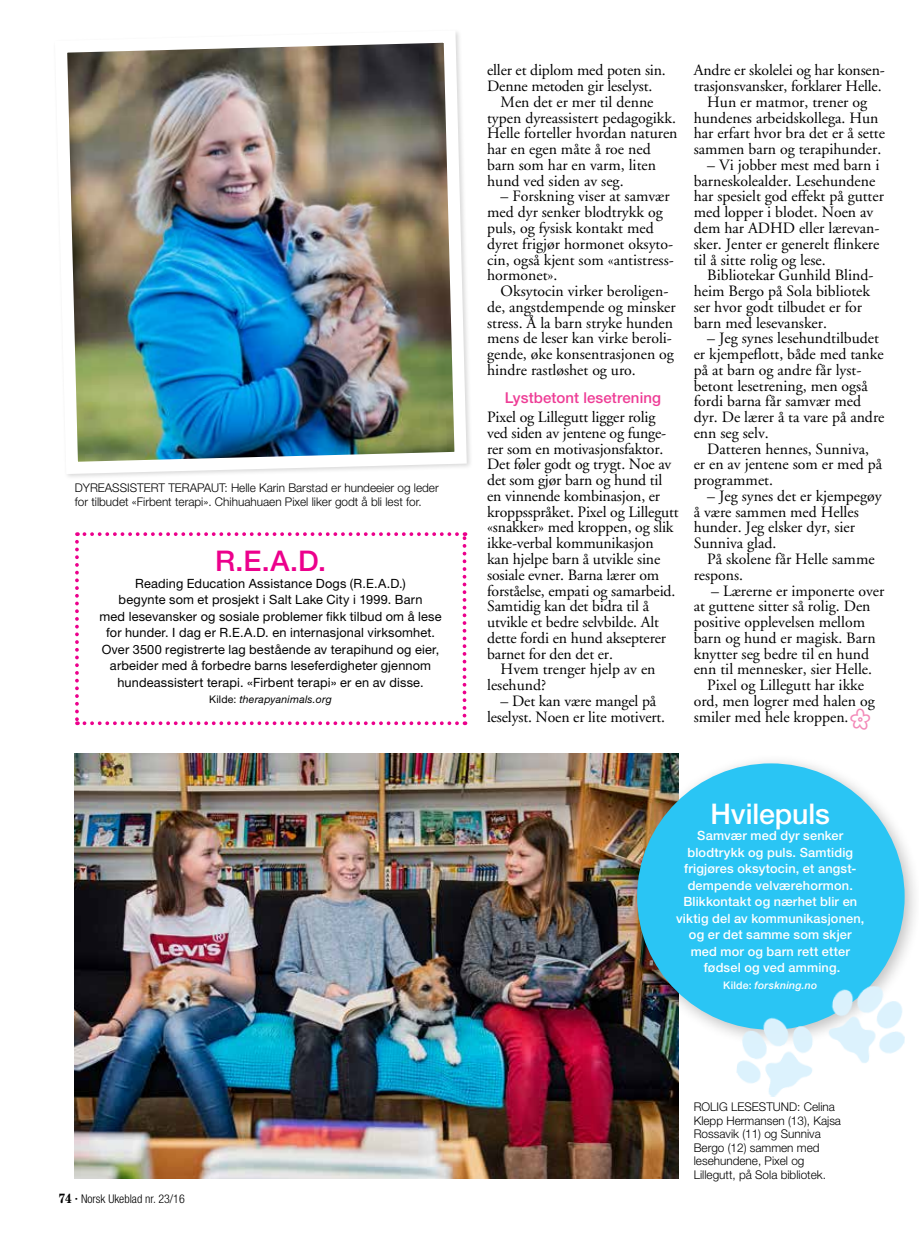
<style>
.page{position:relative;width:919px;height:1234px;background:#fff}
.page>*{position:absolute;margin:0;border:0;box-sizing:border-box;transform-origin:0 0}
.t1{font:500 28.5px "Helvetica Neue LT Std";letter-spacing:-.005em;color:#fff}
.t2{font:500 28.5px "Helvetica Neue LT Std";color:#ec008c}
.t3{font:15.75px/15.8px "Adobe Garamond";color:#000}
.t4{font:500 15px "Helvetica Neue LT Std";letter-spacing:.005em;color:#ee3d96}
.t5{font:12.75px/16.5px "Helvetica Neue LT Std";letter-spacing:.01em;color:#000;text-align:center}
.t6{font:500 12.75px/16.5px "Helvetica Neue LT Std";letter-spacing:.015em;color:#fff;text-align:center}
.t7{font:300 12px/13.5px "Helvetica Neue LT Std";color:#000}
.t8{font:300 condensed 12px "Helvetica Neue LT Std";color:#000}
.t9{font:italic 10.5px "Helvetica Neue LT Std";letter-spacing:.02em;color:#000}
.t10{font:italic 500 10.5px "Helvetica Neue LT Std";letter-spacing:.025em;color:#fff}
.s1{font-style:normal}
.s2{font-family:"Century Std";font-weight:700;font-size:13.5px}
.s3{font-weight:500;font-size:13.5px}
</style>
<div class="page">
<img style="left:74px;top:753px;width:604px;height:425px">
<div style="left:627px;top:753px;width:291px;height:294px;background:#000;opacity:.25"></div>
<div style="left:637px;top:763px;width:267px;height:266px;background:#2ac5f4;border-radius:50%"></div>
<img style="left:67px;top:32px;width:403px;height:445px">
<svg style="left:75px;top:532px;width:391px;height:193px"></svg>
<img style="left:735px;top:976px;width:173px;height:121px">
<p class="t7" style="left:75px;top:480px;width:365px">Dyr EASSISTERT TERAPaut: Helle Karin Barstad er hundeeier og leder for tilbudet «Firbent terapi». Chihuahuaen Pixel liker godt å bli lest for.</p>
<h1 class="t2" style="left:215px;top:543px;width:112px">R.E.A.D.</h1>
<p class="t5" style="left:99px;top:574px;width:343px">Reading Education Assistance Dogs (R.E.A.D.)<br>begynte som et prosjekt i Salt Lake City i 1999. Barn<br>med lesevansker og sosiale problemer fikk tilbud om å lese for hunder. I dag er R.E.A.D. en internasjonal virksomhet.<br>Over 3500 registrerte lag bestående av terapihund og eier, arbeider med å forbedre barns leseferdigheter gjennom hundeassistert terapi. «Firbent terapi» er en av disse.</p>
<p class="t9" style="left:209px;top:693px;width:124px"><span class="s1">Kilde:</span> therapyanimals.org</p>
<p class="t8" style="left:58px;top:1191px;width:128px"><span class="s2">74</span> <span class="s3">∙</span> Norsk Ukeblad nr. 23/16</p>
<p class="t3" style="left:487px;top:63px;width:180px">eller et diplom med poten sin.</p>
<p class="t3" style="left:487px;top:79px;width:167px">Denne metoden gir leselyst.</p>
<p class="t3" style="left:500px;top:94px;width:154px">Men det er mer til denne</p>
<p class="t3" style="left:487px;top:110px;width:190px">typen dyreassistert pedagogikk.</p>
<p class="t3" style="left:487px;top:126px;width:192px">Helle forteller hvordan naturen</p>
<p class="t3" style="left:487px;top:142px;width:165px">har en egen måte å roe ned</p>
<p class="t3" style="left:487px;top:157px;width:170px">barn som har en varm, liten</p>
<p class="t3" style="left:487px;top:173px;width:138px">hund ved siden av seg.</p>
<p class="t3" style="left:487px;top:189px;width:188px;text-indent:13px">– Forskning viser at samvær med dyr senker blodtrykk og puls, og fysisk kontakt med dyret frigjør hormonet oksyto&shy;cin, også kjent som «antistress&shy;hormonet».</p>
<p class="t3" style="left:487px;top:283px;width:190px;text-indent:13px">Oksytocin virker beroligen&shy;de, angstdempende og minsker stress. Å la barn stryke hunden mens de leser kan virke beroli&shy;gende, øke konsentrasjonen og hindre rastløshet og uro.</p>
<p class="t4" style="left:505px;top:389px;width:157px">Lystbetont lesetrening</p>
<p class="t3" style="left:487px;top:409px;width:193px">Pixel og Lillegutt ligger rolig ved siden av jentene og funge&shy;rer som en motivasjonsfaktor.<br>Det føler godt og trygt. Noe av det som gjør barn og hund til en vinnende kombinasjon, er kroppsspråket. Pixel og Lillegutt «snakker» med kroppen, og slik ikke-verbal kommunikasjon kan hjelpe barn å utvikle sine sosiale evner. Barna lærer om forståelse, empati og samarbeid.<br>Samtidig kan det bidra til å utvikle et bedre selvbilde. Alt dette fordi en hund aksepterer barnet for den det er.</p>
<p class="t3" style="left:487px;top:661px;width:170px;text-indent:13px">Hvem trenger hjelp av en lesehund?</p>
<p class="t3" style="left:487px;top:693px;width:179px;text-align:center">– Det kan være mangel på leselyst. Noen er lite motivert.</p>
<p class="t3" style="left:693px;top:63px;width:193px;text-align:center">Andre er skolelei og har konsen&shy;trasjonsvansker, forklarer Helle.<br>Hun er matmor, trener og hundenes arbeidskollega. Hun har erfart hvor bra det er å sette sammen barn og terapihunder.</p>
<p class="t3" style="left:693px;top:157px;width:192px;text-indent:13px">– Vi jobber mest med barn i barneskolealder. Lesehundene har spesielt god effekt på gutter med lopper i blodet. Noen av dem har ADHD eller lærevan&shy;sker. Jenter er generelt flinkere til å sitte rolig og lese.</p>
<p class="t3" style="left:693px;top:268px;width:181px;text-indent:13px">Bibliotekar Gunhild Blind&shy;heim Bergo på Sola bibliotek ser hvor godt tilbudet er for barn med lesevansker.</p>
<p class="t3" style="left:693px;top:331px;width:192px;text-indent:13px">– Jeg synes lesehundtilbudet er kjempeflott, både med tanke på at barn og andre får lyst&shy;betont lesetrening, men også fordi barna får samvær med dyr. De lærer å ta vare på andre enn seg selv.</p>
<p class="t3" style="left:693px;top:441px;width:190px;text-indent:13px">Datteren hennes, Sunniva, er en av jentene som er med på programmet.</p>
<p class="t3" style="left:693px;top:488px;width:189px;text-indent:13px">– Jeg synes det er kjempegøy å være sammen med Helles hunder. Jeg elsker dyr, sier<br>Sunniva glad.</p>
<p class="t3" style="left:693px;top:551px;width:182px;text-indent:13px">På skolene får Helle samme respons.</p>
<p class="t3" style="left:711px;top:583px;width:175px">– Lærerne er imponerte over</p>
<p class="t3" style="left:693px;top:598px;width:178px">at guttene sitter så rolig. Den</p>
<p class="t3" style="left:693px;top:614px;width:173px">positive opplevelsen mellom</p>
<p class="t3" style="left:693px;top:630px;width:183px">barn og hund er magisk. Barn</p>
<p class="t3" style="left:693px;top:646px;width:177px">knytter seg bedre til en hund</p>
<p class="t3" style="left:693px;top:661px;width:180px">enn til mennesker, sier Helle.</p>
<p class="t3" style="left:707px;top:677px;width:158px">Pixel og Lillegutt har ikke</p>
<p class="t3" style="left:693px;top:693px;width:182px">ord, men logrer med halen og</p>
<p class="t3" style="left:693px;top:709px;width:156px">smiler med hele kroppen.</p>
<h1 class="t1" style="left:710px;top:796px;width:121px">Hvilepuls</h1>
<p class="t6" style="left:676px;top:827px;width:190px">Samvær med dyr senker blodtrykk og puls. Samtidig frigjøres oksytocin, et angst&shy;dempende velværehormon.<br>Blikkontakt og nærhet blir en viktig del av kommunikasjonen, og er det samme som skjer med mor og barn rett etter fødsel og ved amming.</p>
<p class="t10" style="left:723px;top:978px;width:96px"><span class="s1">Kilde:</span> forskning.no</p>
<p class="t7" style="left:693px;top:1099px;width:149px">ROLIG LESESTUND: Celina<br>Klepp Hermansen (13), Kajsa<br>Rossavik (11) og Sunniva<br>Bergo (12) sammen med lesehundene, Pixel og<br>Lillegutt, på Sola bibliotek.</p>
</div>
